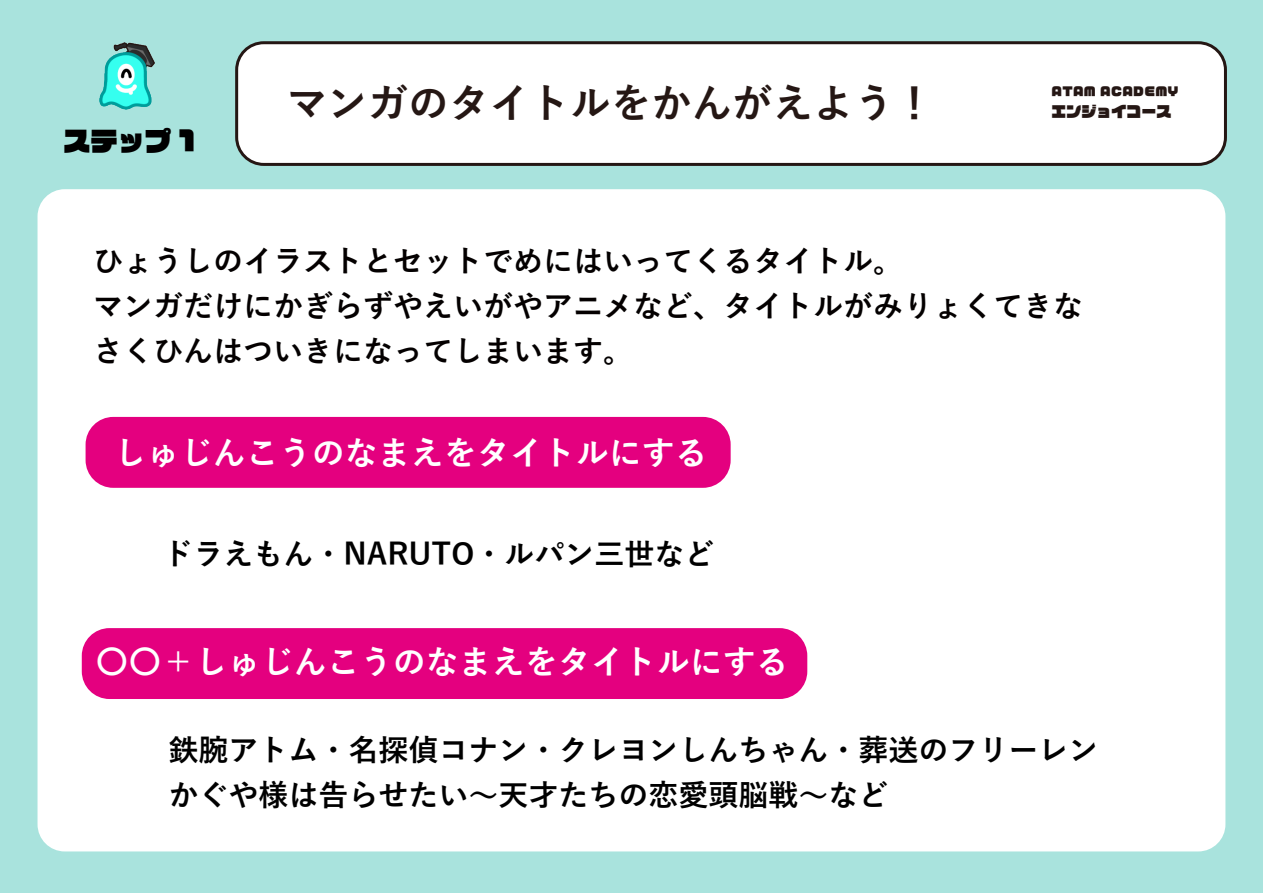
<style>
.page{position:relative;width:1263px;height:893px;background:#a9e3dd}
.page>*{position:absolute;margin:0;border:0;box-sizing:border-box;transform-origin:0 0}
.t1{font:700 40.5px "Yu Gothic";color:#251714}
.t2{font:700 33px "Yu Gothic";color:#fff}
.t3{font:700 30px/45px "Yu Gothic";color:#040000}
.t4{font:700 30px/45px "Yu Gothic";color:#000}
.t5{font:27px "VDL Logo Jr Black Black";color:#000}
.t6{font:15px "VDL Logo Jr Black Black";color:#251714}
.t7{font:12px "VDL Logo Jr Black Black";letter-spacing:.02em;color:#251714}
</style>
<div class="page">
<div style="left:237px;top:43px;width:988px;height:121px;background:#fff;border-radius:27px"></div>
<div style="left:235px;top:41px;width:992px;height:125px;border:3px solid #251714;border-radius:27px"></div>
<div style="left:38px;top:189px;width:1187px;height:662px;background:#fff;border-radius:27px"></div>
<img style="left:100px;top:43px;width:54px;height:66px">
<div style="left:86px;top:417px;width:645px;height:71px;background:#e4007f;border-radius:28px"></div>
<div style="left:82px;top:628px;width:725px;height:71px;background:#e4007f;border-radius:28px"></div>
<p class="t5" style="left:64px;top:121px;width:133px">ステップ 1</p>
<h1 class="t1" style="left:287px;top:81px;width:650px">マンガのタイトルをかんがえよう！</h1>
<p class="t7" style="left:1051px;top:82px;width:128px">ATAM ACADEMY</p>
<p class="t6" style="left:1051px;top:101px;width:121px">エンジョイコース</p>
<p class="t3" style="left:93px;top:239px;width:992px">ひょうしのイラストとセットでめにはいってくるタイトル。<br>マンガだけにかぎらずやえいがやアニメなど、タイトルがみりょくてきなさくひんはついきになってしまいます。</p>
<p class="t2" style="left:114px;top:434px;width:596px">しゅじんこうのなまえをタイトルにする</p>
<p class="t4" style="left:163px;top:532px;width:552px">ドラえもん・NARUTO・ルパン三世など</p>
<p class="t2" style="left:96px;top:643px;width:694px">〇〇＋しゅじんこうのなまえをタイトルにする</p>
<p class="t4" style="left:168px;top:728px;width:932px">鉄腕アトム・名探偵コナン・クレヨンしんちゃん・葬送のフリーレンかぐや様は告らせたい～天才たちの恋愛頭脳戦～など</p>
</div>
